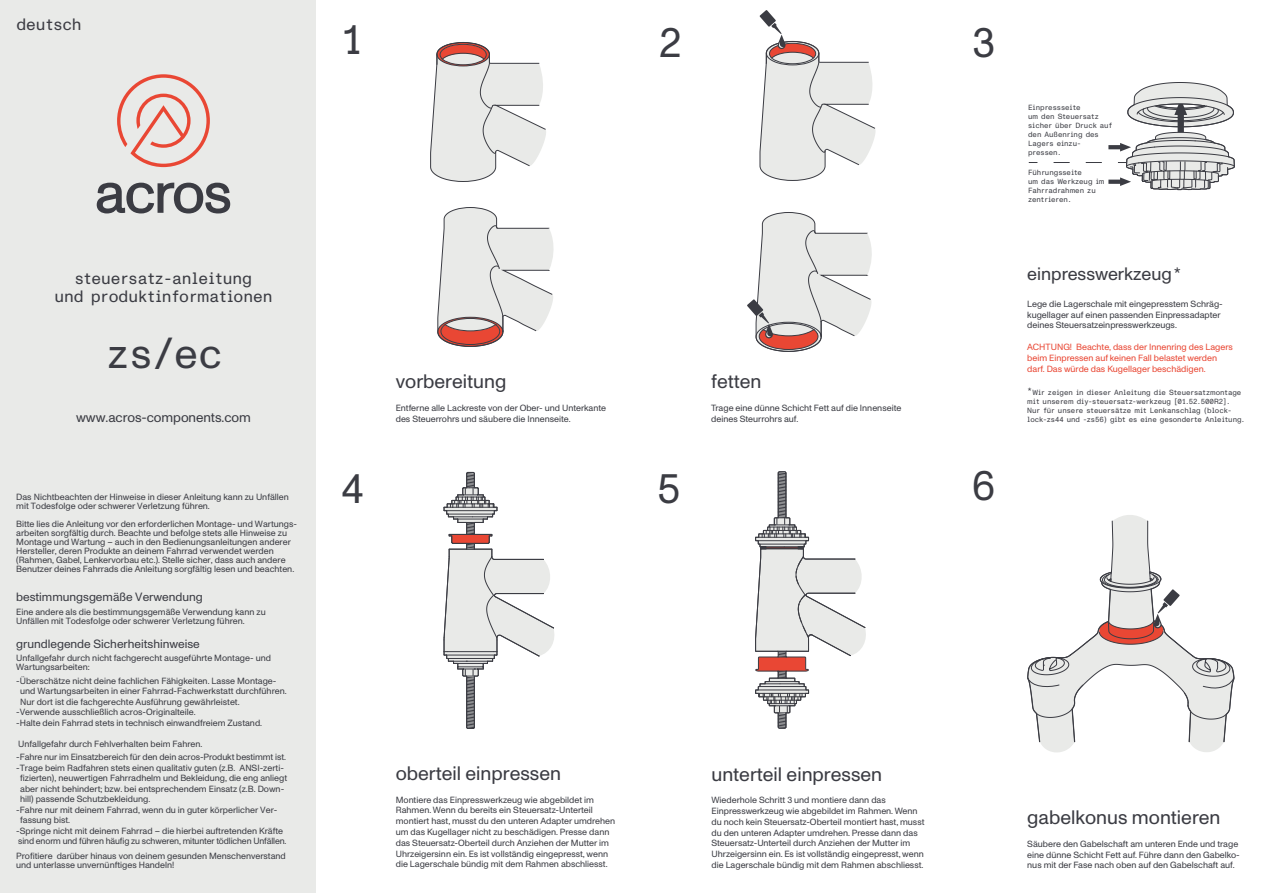
<style>
.page{position:relative;width:1263px;height:893px;background:#fff}
.page>*{position:absolute;margin:0;border:0;box-sizing:border-box;transform-origin:0 0}
.t1{font:42px "Monument Grotesk Semi Mono";color:#3b3c43}
.t2{font:19.5px "Monument Grotesk";color:#3b3c43}
.t3{font:18px "Monument Grotesk";color:#3b3c43}
.t4{font:16.5px/18px "Monument Grotesk Semi Mono";color:#3b3c43;text-align:center}
.t5{font:16.5px "Monument Grotesk Semi Mono";color:#3c3c43}
.t6{font:13.5px "Monument Grotesk";letter-spacing:-.005em;color:#3b3c43}
.t7{font:12px "Monument Grotesk";color:#3b3c43}
.t8{font:9px/10.8px "Monument Grotesk";color:#3b3c43}
.t9{font:9px/10.8px "Monument Grotesk";color:#e94734}
.t10{font:7.5px/9px "Monument Grotesk Semi Mono";color:#3b3c43}
.s1{font-size:10.5px}
</style>
<div class="page">
<div style="left:0;top:0;width:316px;height:893px;background:#e9eae8"></div>
<svg style="left:1039px;top:515px;width:186px;height:237px"></svg>
<svg style="left:437px;top:207px;width:117px;height:140px"></svg>
<svg style="left:430px;top:42px;width:116px;height:140px"></svg>
<svg style="left:1039px;top:520px;width:186px;height:52px"></svg>
<svg style="left:755px;top:471px;width:111px;height:258px"></svg>
<svg style="left:443px;top:472px;width:111px;height:257px"></svg>
<svg style="left:1027px;top:572px;width:207px;height:170px"></svg>
<svg style="left:759px;top:10px;width:117px;height:171px"></svg>
<svg style="left:747px;top:212px;width:125px;height:140px"></svg>
<svg style="left:117px;top:74px;width:93px;height:93px"></svg>
<svg style="left:97px;top:183px;width:133px;height:30px"></svg>
<svg style="left:1053px;top:162px;width:49px;height:1px"></svg>
<svg style="left:1108px;top:82px;width:127px;height:109px"></svg>
<h3 class="t5" style="left:16px;top:13px;width:67px">deutsch</h3>
<h1 class="t1" style="left:342px;top:10px;width:22px">1</h1>
<h1 class="t1" style="left:658px;top:13px;width:26px">2</h1>
<h3 class="t4" style="left:54px;top:268px;width:220px">steuersatz-anleitung<br>und produktinformationen</h3>
<h1 class="t1" style="left:107px;top:325px;width:117px">zs/ec</h1>
<h3 class="t6" style="left:76px;top:408px;width:176px">www.acros-components.com</h3>
<p class="t8" style="left:16px;top:492px;width:274px;line-height:9px">Das Nichtbeachten der Hinweise in dieser Anleitung kann zu Unfällen mit Todesfolge oder schwerer Verletzung führen.</p>
<p class="t8" style="left:16px;top:519px;width:282px;line-height:9px">Bitte lies die Anleitung vor den erforderlichen Montage- und Wartungs&shy;arbeiten sorgfältig durch. Beachte und befolge stets alle Hinweise zu Montage und Wartung – auch in den Bedienungsanleitungen anderer Hersteller, deren Produkte an deinem Fahrrad verwendet werden (Rahmen, Gabel, Lenkervorbau etc.). Stelle sicher, dass auch andere Benutzer deines Fahrrads die Anleitung sorgfältig lesen und beachten.</p>
<h3 class="t7" style="left:16px;top:589px;width:188px">bestimmungsgemäße Verwendung</h3>
<h3 class="t7" style="left:16px;top:635px;width:185px">grundlegende Sicherheitshinweise</h3>
<p class="t8" style="left:16px;top:607px;width:251px;line-height:9px">Eine andere als die bestimmungsgemäße Verwendung kann zu<br>Unfällen mit Todesfolge oder schwerer Verletzung führen.</p>
<p class="t8" style="left:16px;top:653px;width:256px;line-height:9px">Unfallgefahr durch nicht fachgerecht ausgeführte Montage- und<br>Wartungsarbeiten:</p>
<p class="t8" style="left:16px;top:675px;width:262px">-Überschätze nicht deine fachlichen Fähigkeiten. Lasse Montage-</p>
<p class="t8" style="left:20px;top:685px;width:268px">und Wartungsarbeiten in einer Fahrrad-Fachwerkstatt durchführen.</p>
<p class="t8" style="left:20px;top:696px;width:221px">Nur dort ist die fachgerechte Ausführung gewährleistet.</p>
<p class="t8" style="left:16px;top:706px;width:181px">-Verwende ausschließlich acros-Originalteile.</p>
<p class="t8" style="left:16px;top:717px;width:247px">-Halte dein Fahrrad stets in technisch einwandfreiem Zustand.</p>
<p class="t8" style="left:16px;top:736px;width:271px;line-height:13.5px">Unfallgefahr durch Fehlverhalten beim Fahren.<br>-Fahre nur im Einsatzbereich für den dein acros-Produkt bestimmt ist.</p>
<p class="t8" style="left:16px;top:762px;width:269px">-Trage beim Radfahren stets einen qualitativ guten (z.B. ANSI-zerti-</p>
<p class="t8" style="left:20px;top:772px;width:268px">fizierten), neuwertigen Fahrradhelm und Bekleidung, die eng anliegt</p>
<p class="t8" style="left:20px;top:783px;width:265px">aber nicht behindert; bzw. bei entsprechendem Einsatz (z.B. Down-</p>
<p class="t8" style="left:20px;top:793px;width:132px">hill) passende Schutzbekleidung.</p>
<p class="t8" style="left:16px;top:804px;width:263px">-Fahre nur mit deinem Fahrrad, wenn du in guter körperlicher Ver-</p>
<p class="t8" style="left:20px;top:814px;width:51px">fassung bist.</p>
<p class="t8" style="left:16px;top:825px;width:269px">-Springe nicht mit deinem Fahrrad – die hierbei auftretenden Kräfte</p>
<p class="t8" style="left:18px;top:835px;width:270px">sind enorm und führen häufig zu schweren, mitunter tödlichen Unfällen.</p>
<p class="t8" style="left:16px;top:851px;width:271px;line-height:9px">Profitiere darüber hinaus von deinem gesunden Menschenverstand und unterlasse unvernünftiges Handeln!</p>
<h1 class="t1" style="left:341px;top:459px;width:26px">4</h1>
<h2 class="t2" style="left:396px;top:368px;width:112px">vorbereitung</h2>
<p class="t8" style="left:396px;top:402px;width:212px">Entferne alle Lackreste von der Ober- und Unterkante des Steuerrohrs und säubere die Innenseite.</p>
<h1 class="t1" style="left:657px;top:459px;width:26px">5</h1>
<h2 class="t2" style="left:711px;top:368px;width:52px">fetten</h2>
<p class="t8" style="left:711px;top:402px;width:192px">Trage eine dünne Schicht Fett auf die Innenseite deines Steurrohrs auf.</p>
<h2 class="t2" style="left:396px;top:759px;width:167px">oberteil einpressen</h2>
<p class="t8" style="left:396px;top:793px;width:221px">Montiere das Einpresswerkzeug wie abgebildet im Rahmen. Wenn du bereits ein Steuersatz-Unterteil montiert hast, musst du den unteren Adapter umdrehen um das Kugellager nicht zu beschädigen. Presse dann das Steuersatz-Oberteil durch Anziehen der Mutter im Uhrzeigersinn ein. Es ist vollständig eingepresst, wenn die Lagerschale bündig mit dem Rahmen abschliesst.</p>
<h2 class="t2" style="left:711px;top:761px;width:172px">unterteil einpressen</h2>
<p class="t8" style="left:711px;top:794px;width:214px">Wiederhole Schritt 3 und montiere dann das Einpresswerkzeug wie abgebildet im Rahmen. Wenn du noch kein Steuersatz-Oberteil montiert hast, musst du den unteren Adapter umdrehen. Presse dann das Steuersatz-Unterteil durch Anziehen der Mutter im Uhrzeigersinn ein. Es ist vollständig eingepresst, wenn die Lagerschale bündig mit dem Rahmen abschliesst.</p>
<h1 class="t1" style="left:971px;top:13px;width:26px">3</h1>
<h1 class="t1" style="left:971px;top:457px;width:26px">6</h1>
<p class="t10" style="left:1028px;top:103px;width:86px">Einpressseite<br>um den Steuersatz sicher über Druck auf den Außenring des<br>Lagers einzu&shy;pressen.</p>
<p class="t10" style="left:1028px;top:167px;width:78px">Führungsseite<br>um das Werkzeug im<br>Fahrradrahmen zu zentrieren.</p>
<h3 class="t3" style="left:1027px;top:262px;width:157px">einpresswerkzeug*</h3>
<p class="t8" style="left:1027px;top:298px;width:197px">Lege die Lagerschale mit eingepresstem Schräg&shy;kugellager auf einen passenden Einpressadapter deines Steuersatzeinpresswerkzeugs.</p>
<p class="t9" style="left:1027px;top:341px;width:207px">ACHTUNG! Beachte, dass der Innenring des Lagers beim Einpressen auf keinen Fall belastet werden darf. Das würde das Kugellager beschädigen.</p>
<p class="t10" style="left:1027px;top:387px;width:219px"><span class="s1">*</span>Wir zeigen in dieser Anleitung die Steuersatzmontage mit unserem diy-steuersatz-werkzeug [01.52.500R2].<br>Nur für unsere steuersätze mit Lenkanschlag (block&shy;lock-zs44 und -zs56) gibt es eine gesonderte Anleitung.</p>
<h2 class="t2" style="left:1027px;top:804px;width:195px">gabelkonus montieren</h2>
<p class="t8" style="left:1027px;top:838px;width:214px">Säubere den Gabelschaft am unteren Ende und trage eine dünne Schicht Fett auf. Führe dann den Gabelko&shy;nus mit der Fase nach oben auf den Gabelschaft auf.</p>
</div>
